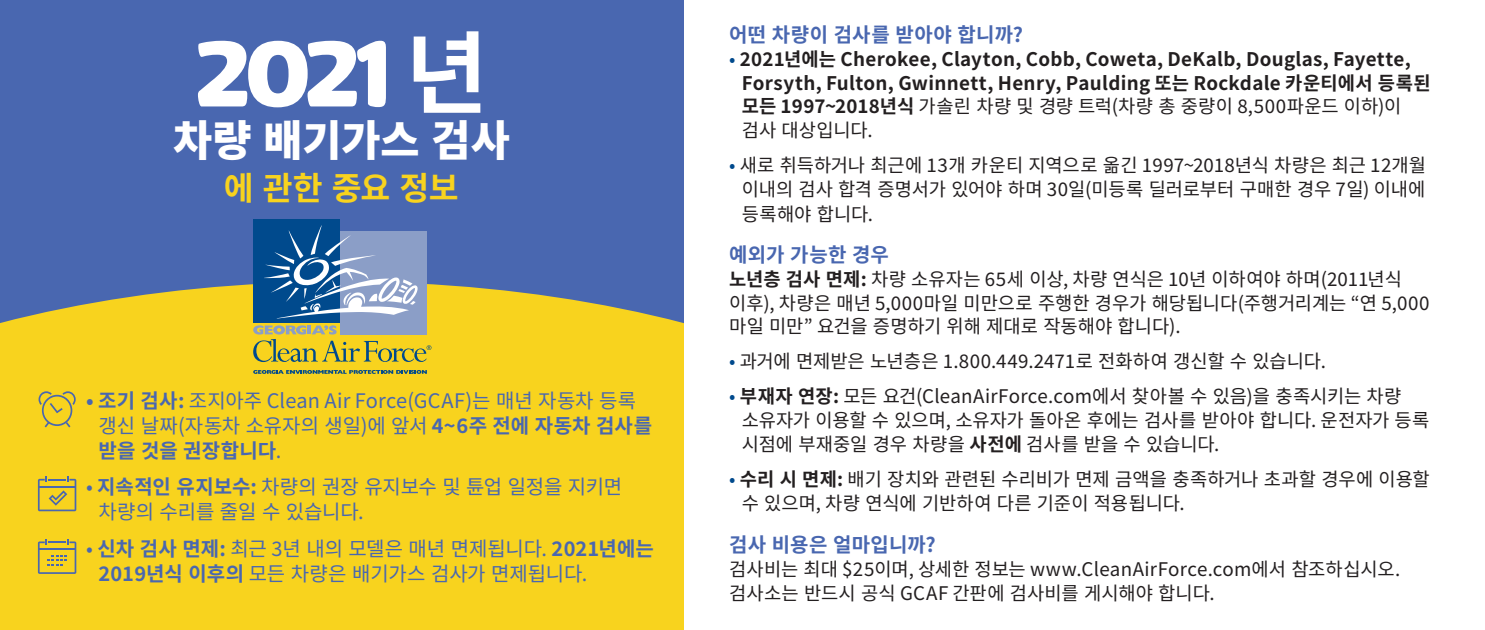
<style>
.page{position:relative;width:1485px;height:630px;background:#fff}
.page>*{position:absolute;margin:0;border:0;box-sizing:border-box;transform-origin:0 0}
.t1{font:900 90px "Terfens";color:#fff}
.t2{font:800 42.5px "Source Han Sans KR";color:#fff}
.t3{font:700 32.5px "Source Han Sans KR";color:#f8d31e}
.t4{font:20px/25px "Source Han Sans KR";letter-spacing:-.005em;color:#4967b0}
.t5{font:700 20px "Source Han Sans KR";letter-spacing:.01em;color:#4967b0}
.t6{font:18.75px/23.8px "Source Han Sans KR";color:#231f20}
.t7{font:700 18.75px/23.8px "Source Han Sans KR";letter-spacing:.015em;color:#231f20}
.s1{font-family:"Source Han Sans KR";font-weight:700}
.s2{font-weight:700}
.s3{font-weight:400;color:#004a8d}
.s4{font-weight:400}
.s5{color:#004a8d}
</style>
<div class="page">
<div style="left:0;top:0;width:683px;height:630px;background:#4967b0"></div>
<div style="left:0;top:284px;width:683px;height:346px;background:#f8d31e"></div>
<div style="left:253px;top:219px;width:87px;height:103px;background:#004a8d"></div>
<div style="left:340px;top:231px;width:87px;height:104px;background:#8b9ec7"></div>
<svg style="left:253px;top:370px;width:174px;height:4px"></svg>
<svg style="left:253px;top:325px;width:178px;height:37px;background:#c1b64f"></svg>
<svg style="left:264px;top:225px;width:154px;height:94px"></svg>
<svg style="left:38px;top:539px;width:38px;height:35px"></svg>
<svg style="left:38px;top:476px;width:38px;height:35px"></svg>
<svg style="left:39px;top:391px;width:37px;height:36px"></svg>
<h1 class="t1" style="left:195px;top:15px;width:295px">2021 <span class="s1">년</span></h1>
<h2 class="t2" style="left:173px;top:116px;width:338px">차량 배기가스 검사</h2>
<h3 class="t3" style="left:224px;top:170px;width:236px">에 관한 중요 정보</h3>
<p class="t4" style="left:99px;top:389px;width:555px;text-indent:-12px"><span class="s2">• 조기 검사:</span> 조지아주 Clean Air Force(GCAF)는 매년 자동차 등록 갱신 날짜(자동차 소유자의 생일)에 앞서 <span class="s2">4~6주 전에 자동차 검사를 받을 것을 권장합니다</span>.</p>
<p class="t4" style="left:99px;top:475px;width:525px;text-indent:-12px">• <span class="s2">지속적인 유지보수:</span> 차량의 권장 유지보수 및 튠업 일정을 지키면 차량의 수리를 줄일 수 있습니다.</p>
<p class="t4" style="left:99px;top:536px;width:557px;text-indent:-12px">• <span class="s2">신차 검사 면제:</span> 최근 3년 내의 모델은 매년 면제됩니다. <span class="s2">2021년에는<br>2019년식 이후의</span> 모든 차량은 배기가스 검사가 면제됩니다.</p>
<p class="t5" style="left:729px;top:24px;width:295px">어떤 차량이 검사를 받아야 합니까?</p>
<p class="t7" style="left:742px;top:48px;width:690px;text-indent:-13px"><span class="s3">•</span> 2021년에는 Cherokee, Clayton, Cobb, Coweta, DeKalb, Douglas, Fayette, Forsyth, Fulton, Gwinnett, Henry, Paulding 또는 Rockdale 카운티에서 등록된 모든 1997~2018년식 <span class="s4">가솔린 차량 및 경량 트럭(차량 총 중량이 8,500파운드 이하)이 검사 대상입니다.</span></p>
<p class="t6" style="left:742px;top:154px;width:686px;line-height:24.5px;text-align:justify;text-indent:-13px"><span class="s5">•</span> 새로 취득하거나 최근에 13개 카운티 지역으로 옮긴 1997~2018년식 차량은 최근 12개월 이내의 검사 합격 증명서가 있어야 하며 30일(미등록 딜러로부터 구매한 경우 7일) 이내에 등록해야 합니다.</p>
<p class="t5" style="left:729px;top:244px;width:161px">예외가 가능한 경우</p>
<p class="t6" style="left:729px;top:268px;width:702px"><span class="s2">노년층 검사 면제:</span> 차량 소유자는 65세 이상, 차량 연식은 10년 이하여야 하며(2011년식 이후), 차량은 매년 5,000마일 미만으로 주행한 경우가 해당됩니다(주행거리계는 “연 5,000 마일 미만” 요건을 증명하기 위해 제대로 작동해야 합니다).</p>
<p class="t6" style="left:729px;top:350px;width:598px"><span class="s5">•</span> 과거에 면제받은 노년층은 1.800.449.2471로 전화하여 갱신할 수 있습니다.</p>
<p class="t6" style="left:742px;top:385px;width:689px;text-indent:-13px"><span class="s5">•</span> <span class="s2">부재자 연장:</span> 모든 요건(CleanAirForce.com에서 찾아볼 수 있음)을 충족시키는 차량 소유자가 이용할 수 있으며, 소유자가 돌아온 후에는 검사를 받아야 합니다. 운전자가 등록 시점에 부재중일 경우 차량을 <span class="s2">사전에</span> 검사를 받을 수 있습니다.</p>
<p class="t6" style="left:742px;top:468px;width:690px;text-indent:-13px"><span class="s5">•</span> <span class="s2">수리 시 면제:</span> 배기 장치와 관련된 수리비가 면제 금액을 충족하거나 초과할 경우에 이용할 수 있으며, 차량 연식에 기반하여 다른 기준이 적용됩니다.</p>
<p class="t5" style="left:729px;top:534px;width:208px">검사 비용은 얼마입니까?</p>
<p class="t6" style="left:729px;top:558px;width:673px">검사비는 최대 $25이며, 상세한 정보는 www.CleanAirForce.com에서 참조하십시오. 검사소는 반드시 공식 GCAF 간판에 검사비를 게시해야 합니다.</p>
</div>
